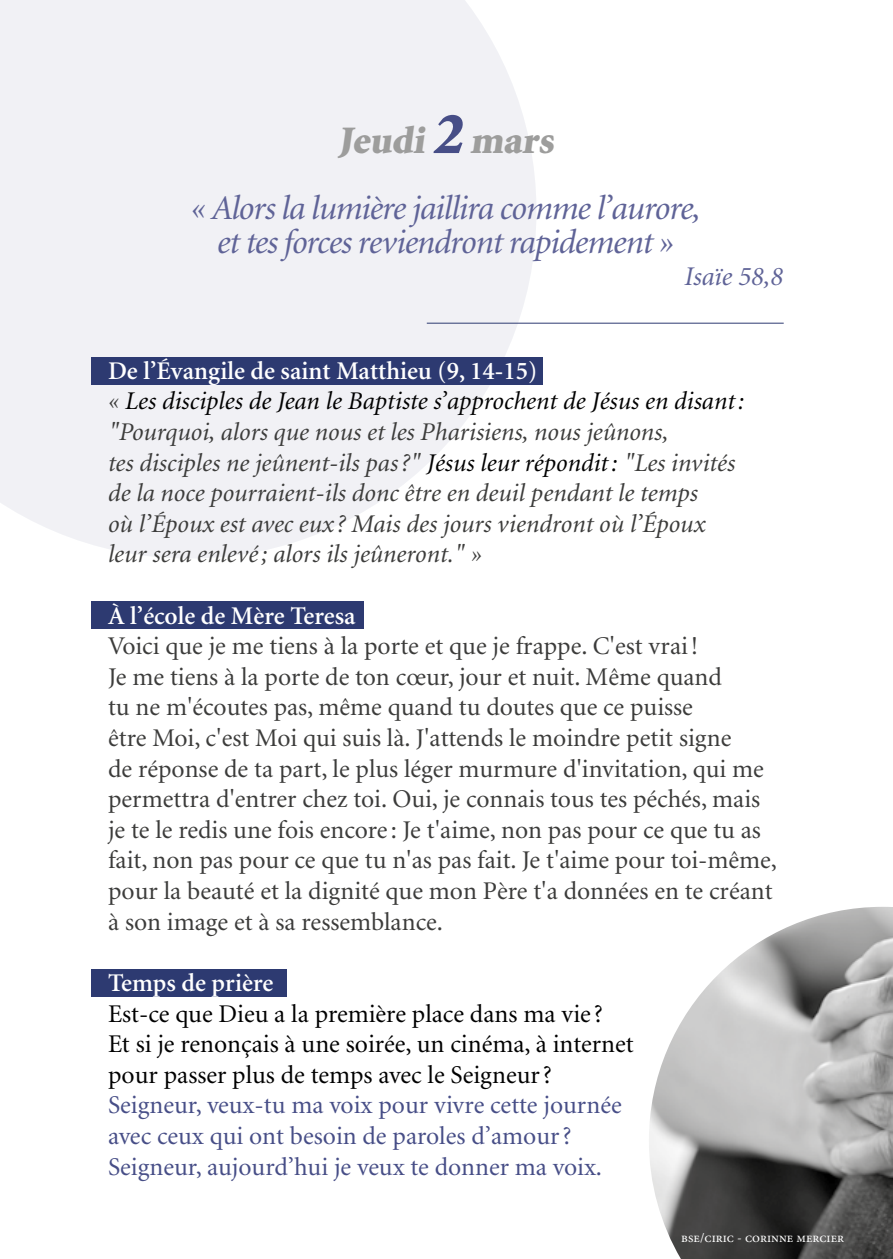
<style>
.page{position:relative;width:893px;height:1259px;background:#fff}
.page>*{position:absolute;margin:0;border:0;box-sizing:border-box;transform-origin:0 0}
.t1{font:900 39px "Minion";color:#9d9d9c}
.t2{font:italic 34.5px/33.6px "Minion";letter-spacing:-.03em;color:#5f6397;text-align:center}
.t3{font:italic 27px "Minion";color:#5f6397}
.t4{font:25.5px/30.6px "Minion";color:#3c3c3b}
.t5{font:italic 25.5px/30.6px "Minion";color:#3c3c3b}
.t6{font:25.5px/30.6px "Minion";color:#474e87}
.t7{font:25.5px/30.6px "Minion";color:#000}
.t8{font:600 25.5px "Minion";color:#fff}
.t9{font:13.5px "Minion Pro";color:#fff}
.s1{font-size:60px;color:#474e87}
.s2{font-weight:600;font-style:normal;color:#fff}
.s3{color:#000}
</style>
<div class="page">
<svg style="left:0;top:0;width:536px;height:558px;fill:#f1f1f5"></svg>
<div style="left:91px;top:358px;width:452px;height:27px;background:#2d3a71"></div>
<div style="left:91px;top:602px;width:273px;height:27px;background:#2d3a71"></div>
<div style="left:91px;top:969px;width:196px;height:28px;background:#2d3a71"></div>
<hr style="left:427px;top:323px;width:357px;height:1px;background:#2d3a71">
<img style="left:649px;top:907px;width:244px;height:352px">
<h1 class="t1" style="left:338px;top:121px;width:223px">Jeudi <span class="s1">2</span> mars</h1>
<h2 class="t2" style="left:191px;top:193px;width:512px">« Alors la lumière jaillira comme l’aurore, et tes forces reviendront rapidement »</h2>
<p class="t3" style="left:685px;top:263px;width:100px">Isaïe 58,8</p>
<p class="t5" style="left:108px;top:356px;width:638px"><span class="s2">De l’Évangile de saint Matthieu (9, 14-15)<br></span>« <span class="s3">Les disciples de Jean le Baptiste s’approchent de Jésus en disant: </span>"Pourquoi, alors que nous et les Pharisiens, nous jeûnons,<br>tes disciples ne jeûnent-ils pas?" <span class="s3">Jésus leur répondit:</span> "Les invités de la noce pourraient-ils donc être en deuil pendant le temps<br>où l’Époux est avec eux ? Mais des jours viendront où l’Époux leur sera enlevé; alors ils jeûneront." »</p>
<p class="t8" style="left:108px;top:602px;width:249px">À l’école de Mère Teresa</p>
<p class="t4" style="left:108px;top:632px;width:671px">Voici que je me tiens à la porte et que je frappe. C'est vrai!<br>Je me tiens à la porte de ton cœur, jour et nuit. Même quand<br>tu ne m'écoutes pas, même quand tu doutes que ce puisse<br>être Moi, c'est Moi qui suis là. J'attends le moindre petit signe<br>de réponse de ta part, le plus léger murmure d'invitation, qui me permettra d'entrer chez toi. Oui, je connais tous tes péchés, mais je te le redis une fois encore : Je t'aime, non pas pour ce que tu as fait, non pas pour ce que tu n'as pas fait. Je t'aime pour toi-même, pour la beauté et la dignité que mon Père t'a données en te créant à son image et à sa ressemblance.</p>
<p class="t8" style="left:108px;top:969px;width:167px">Temps de prière</p>
<p class="t7" style="left:108px;top:999px;width:527px">Est-ce que Dieu a la première place dans ma vie ?<br>Et si je renonçais à une soirée, un cinéma, à internet pour passer plus de temps avec le Seigneur?</p>
<p class="t6" style="left:108px;top:1091px;width:515px">Seigneur, veux-tu ma voix pour vivre cette journée avec ceux qui ont besoin de paroles d’amour?<br>Seigneur, aujourd’hui je veux te donner ma voix.</p>
<p class="t9" style="left:681px;top:1229px;width:165px">bse/ciric - corinne mercier</p>
</div>
